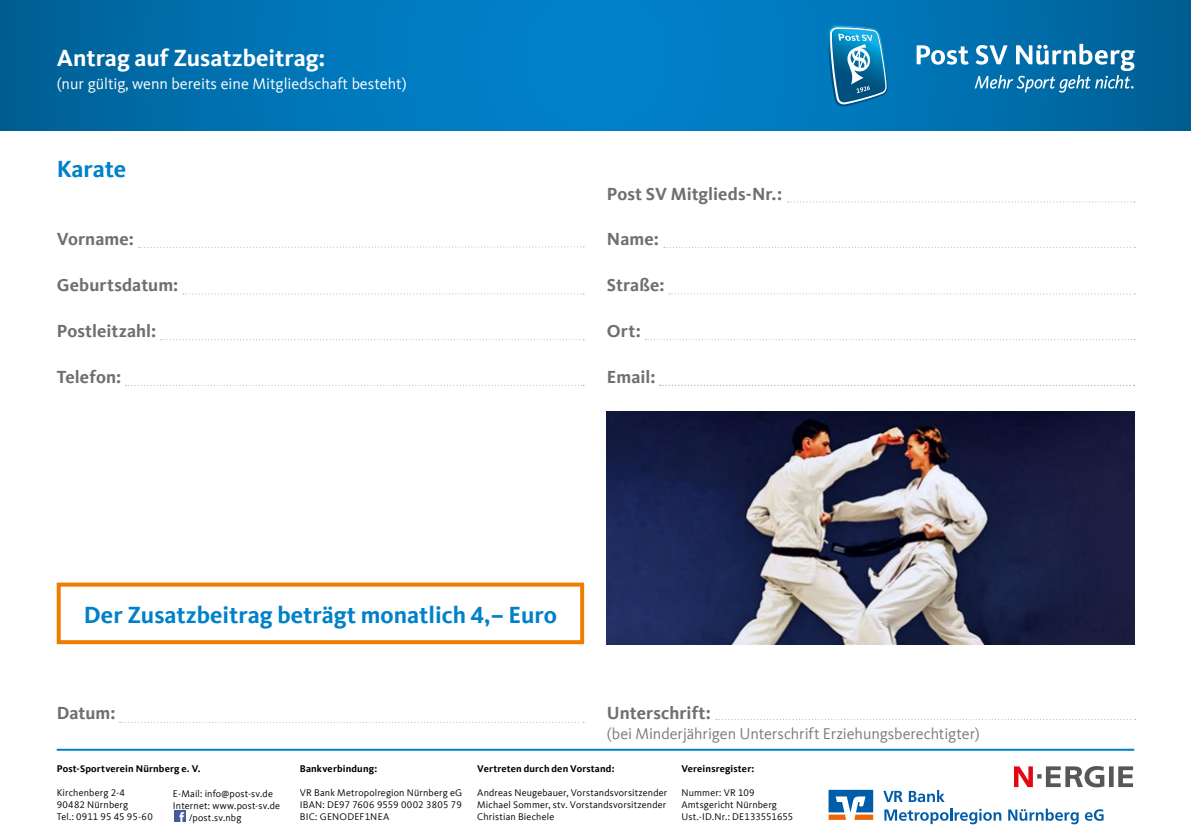
<style>
.page{position:relative;width:1191px;height:840px;background:#fff}
.page>*{position:absolute;margin:0;border:0;box-sizing:border-box;transform-origin:0 0}
.t1{font:700 24px "Kievit Offc";color:#0081c9}
.t2{font:700 24px "Kievit Offc";color:#fff}
.t3{font:700 18px "Kievit Offc";letter-spacing:.005em;color:#706f6f}
.t4{font:16px "Kievit Offc";letter-spacing:-.005em;color:#7c7b7b}
.t5{font:16px "Kievit Offc";color:#fff}
.t6{font:12.6px "Facebook Letter Faces";color:#fff}
.t7{font:10px/12px "Kievit Offc";letter-spacing:.015em;color:#000}
.t8{font:700 10px "Kievit Offc";letter-spacing:.02em;color:#000}
</style>
<div class="page">
<hr style="left:57px;top:748px;width:1077px;height:2px;background:#0081c9">
<div style="left:174px;top:810px;width:12px;height:11px;background:#44599e"></div>
<svg style="left:828px;top:790px;width:46px;height:30px"></svg>
<svg style="left:828px;top:789px;width:45px;height:30px"></svg>
<svg style="left:883px;top:790px;width:19px;height:11px"></svg>
<svg style="left:908px;top:789px;width:36px;height:12px"></svg>
<svg style="left:884px;top:808px;width:117px;height:15px"></svg>
<svg style="left:1008px;top:808px;width:70px;height:15px"></svg>
<svg style="left:1084px;top:809px;width:19px;height:11px"></svg>
<svg style="left:1014px;top:766px;width:119px;height:21px"></svg>
<svg style="left:0;top:0;width:1191px;height:130px;background:#0073b4"></svg>
<svg style="left:916px;top:45px;width:52px;height:20px"></svg>
<svg style="left:974px;top:44px;width:160px;height:48px"></svg>
<svg style="left:828px;top:26px;width:60px;height:80px;background:#318bb6"></svg>
<img style="left:607px;top:412px;width:527px;height:231px">
<div style="left:57px;top:582px;width:527px;height:61px;border:4px solid #ef7d00"></div>
<svg style="left:138px;top:246px;width:446px;height:2px"></svg>
<svg style="left:183px;top:293px;width:401px;height:1px"></svg>
<svg style="left:161px;top:339px;width:423px;height:1px"></svg>
<svg style="left:125px;top:385px;width:459px;height:1px"></svg>
<svg style="left:664px;top:247px;width:471px;height:1px"></svg>
<svg style="left:669px;top:293px;width:466px;height:1px"></svg>
<svg style="left:645px;top:339px;width:490px;height:1px"></svg>
<svg style="left:787px;top:201px;width:347px;height:1px"></svg>
<svg style="left:659px;top:384px;width:475px;height:2px"></svg>
<h1 class="t2" style="left:57px;top:44px;width:270px">Antrag auf Zusatzbeitrag:</h1>
<h3 class="t5" style="left:57px;top:74px;width:351px">(nur gültig, wenn bereits eine Mitgliedschaft besteht)</h3>
<h1 class="t1" style="left:57px;top:155px;width:71px">Karate</h1>
<h2 class="t3" style="left:57px;top:229px;width:79px">Vorname:</h2>
<h2 class="t3" style="left:57px;top:274px;width:123px">Geburtsdatum:</h2>
<h2 class="t3" style="left:57px;top:320px;width:101px">Postleitzahl:</h2>
<h2 class="t3" style="left:57px;top:366px;width:66px">Telefon:</h2>
<h2 class="t3" style="left:607px;top:183px;width:177px">Post SV Mitglieds-Nr.:</h2>
<h2 class="t3" style="left:607px;top:229px;width:54px">Name:</h2>
<h2 class="t3" style="left:607px;top:274px;width:59px">Straße:</h2>
<h2 class="t3" style="left:607px;top:320px;width:36px">Ort:</h2>
<h2 class="t3" style="left:607px;top:366px;width:50px">Email:</h2>
<h1 class="t1" style="left:84px;top:600px;width:474px">Der Zusatzbeitrag beträgt monatlich 4,– Euro</h1>
<h2 class="t3" style="left:57px;top:702px;width:60px">Datum:</h2>
<h2 class="t3" style="left:607px;top:702px;width:106px">Unterschrift:</h2>
<h3 class="t4" style="left:607px;top:724px;width:374px">(bei Minderjährigen Unterschrift Erziehungsberechtigter)</h3>
<p class="t8" style="left:57px;top:762px;width:146px">Post-Sportverein Nürnberg e. V.</p>
<p class="t7" style="left:57px;top:786px;width:98px">Kirchenberg 2-4<br>90482 Nürnberg<br>Tel.: 0911 95 45 95-60</p>
<p class="t7" style="left:173px;top:787px;width:101px">E-Mail: info@post-sv.de</p>
<p class="t7" style="left:173px;top:799px;width:109px">Internet: www.post-sv.de</p>
<p class="t7" style="left:189px;top:810px;width:54px">/post.sv.nbg</p>
<p class="t6" style="left:179px;top:809px;width:7px">f</p>
<p class="t8" style="left:300px;top:762px;width:79px">Bankverbindung:</p>
<p class="t7" style="left:300px;top:786px;width:164px;text-align:justify">VR Bank Metropolregion Nürnberg eG IBAN: DE97 7606 9559 0002 3805 79<br>BIC: GENODEF1NEA</p>
<p class="t8" style="left:477px;top:762px;width:139px">Vertreten durch den Vorstand:</p>
<p class="t7" style="left:477px;top:786px;width:192px;text-align:justify">Andreas Neugebauer, Vorstandsvorsitzender Michael Sommer, stv. Vorstandsvorsitzender Christian Biechele</p>
<p class="t8" style="left:681px;top:762px;width:74px">Vereinsregister:</p>
<p class="t7" style="left:681px;top:786px;width:113px">Nummer: VR 109<br>Amtsgericht Nürnberg<br>Ust.-ID.Nr.: DE133551655</p>
</div>
